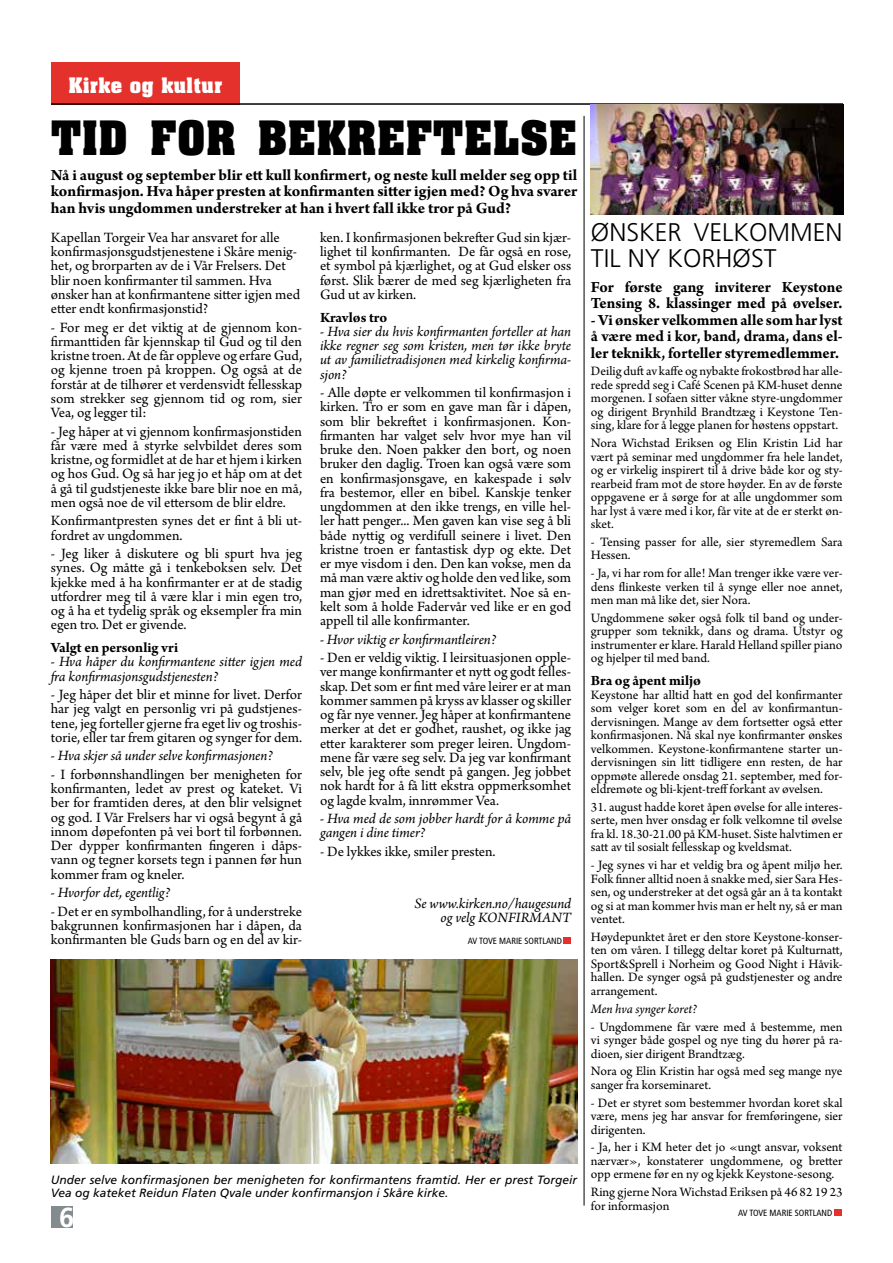
<style>
.page{position:relative;width:893px;height:1263px;background:#fff}
.page>*{position:absolute;margin:0;border:0;box-sizing:border-box;transform-origin:0 0}
.t1{font:700 46.5px "Aachen BT";color:#000;scale:.96 1}
.t2{font:700 27.45px "Frutiger";color:#fff}
.t3{font:300 25.5px/25.5px "Frutiger";color:#000}
.t4{font:700 21px "Aachen BT";color:#fff}
.t5{font:700 16.5px/16.5px "Arno Pro";letter-spacing:-.005em;color:#000;text-align:justify}
.t6{font:15px/14.2px "Arno Pro";letter-spacing:-.005em;color:#000;text-align:justify}
.t7{font:italic 15px/14.2px "Arno Pro";letter-spacing:-.005em;color:#000}
.t8{font:700 15px "Arno Pro";letter-spacing:-.005em;color:#000}
.t9{font:13.5px/13.5px "Arno Pro";letter-spacing:-.005em;color:#000;text-align:justify}
.t10{font:italic 13.5px "Arno Pro";color:#000}
.t11{font:italic 12px/13.5px "Frutiger";color:#000}
.t12{font:condensed 9px "Frutiger";color:#000}
</style>
<div class="page">
<div style="left:51px;top:62px;width:189px;height:42px;background:#e4312b"></div>
<div style="left:834px;top:1209px;width:7px;height:7px;background:#e4312b"></div>
<div style="left:563px;top:937px;width:8px;height:7px;background:#e4312b"></div>
<img style="left:51px;top:959px;width:526px;height:204px">
<hr style="left:51px;top:103px;width:792px;height:2px;background:#000">
<img style="left:591px;top:104px;width:252px;height:110px">
<hr style="left:584px;top:116px;width:1px;height:1089px;background:#000">
<div style="left:51px;top:1206px;width:21px;height:22px;background:#848b8e"></div>
<h3 class="t4" style="left:68px;top:72px;width:156px">Kirke og kultur</h3>
<h1 class="t1" style="left:51px;top:108px;width:550px">TID FOR BEKREFTELSE</h1>
<p class="t5" style="left:51px;top:167px;width:528px">Nå i august og september blir ett kull konfirmert, og neste kull melder seg opp til konfirmasjon. Hva håper presten at konfirmanten sitter igjen med? Og hva svarer han hvis ungdommen understreker at han i hvert fall ikke tror på Gud?</p>
<p class="t6" style="left:51px;top:231px;width:251px;text-align:left">Kapellan Torgeir Vea har ansvaret for alle konfirmasjonsgudstjenestene i Skåre menig&shy;het, og brorparten av de i Vår Frelsers. Det blir noen konfirmanter til sammen. Hva ønsker han at konfirmantene sitter igjen med etter endt konfirmasjonstid?</p>
<p class="t6" style="left:51px;top:321px;width:253px">- For meg er det viktig at de gjennom kon&shy;firmanttiden får kjennskap til Gud og til den kristne troen. At de får oppleve og erfare Gud, og kjenne troen på kroppen. Og også at de forstår at de tilhører et verdensvidt fellesskap som strekker seg gjennom tid og rom, sier Vea, og legger til:</p>
<p class="t6" style="left:51px;top:425px;width:253px">- Jeg håper at vi gjennom konfirmasjonstiden får være med å styrke selvbildet deres som kristne, og formidlet at de har et hjem i kirken og hos Gud. Og så har jeg jo et håp om at det å gå til gudstjeneste ikke bare blir noe en må, men også noe de vil ettersom de blir eldre.</p>
<p class="t6" style="left:51px;top:514px;width:253px">Konfirmantpresten synes det er fint å bli ut&shy;fordret av ungdommen.</p>
<p class="t6" style="left:51px;top:547px;width:253px">- Jeg liker å diskutere og bli spurt hva jeg synes. Og måtte gå i tenkeboksen selv. Det kjekke med å ha konfirmanter er at de stadig utfordrer meg til å være klar i min egen tro, og å ha et tydelig språk og eksempler fra min egen tro. Det er givende.</p>
<p class="t8" style="left:51px;top:639px;width:129px">Valgt en personlig vri</p>
<p class="t7" style="left:51px;top:655px;width:253px">- Hva håper du konfirmantene sitter igjen med fra konfirmasjonsgudstjenesten?</p>
<p class="t6" style="left:51px;top:688px;width:253px">- Jeg håper det blir et minne for livet. Derfor har jeg valgt en personlig vri på gudstjenes&shy;tene, jeg forteller gjerne fra eget liv og troshis&shy;torie, eller tar frem gitaren og synger for dem.</p>
<p class="t7" style="left:51px;top:749px;width:223px">- Hva skjer så under selve konfirmasjonen?</p>
<p class="t6" style="left:51px;top:768px;width:253px">- I forbønnshandlingen ber menigheten for konfirmanten, ledet av prest og kateket. Vi ber for framtiden deres, at den blir velsignet og god. I Vår Frelsers har vi også begynt å gå innom døpefonten på vei bort til forbønnen.<br>Der dypper konfirmanten fingeren i dåps&shy;vann og tegner korsets tegn i pannen før hun kommer fram og kneler.</p>
<p class="t7" style="left:51px;top:886px;width:121px">- Hvorfor det, egentlig?</p>
<p class="t6" style="left:51px;top:905px;width:253px">- Det er en symbolhandling, for å understreke bakgrunnen konfirmasjonen har i dåpen, da konfirmanten ble Guds barn og en del av kir-</p>
<p class="t6" style="left:320px;top:231px;width:253px">ken. I konfirmasjonen bekrefter Gud sin kjær&shy;lighet til konfirmanten. De får også en rose, et symbol på kjærlighet, og at Gud elsker oss først. Slik bærer de med seg kjærligheten fra Gud ut av kirken.</p>
<p class="t8" style="left:320px;top:308px;width:69px">Kravløs tro</p>
<p class="t7" style="left:320px;top:325px;width:253px;text-align:justify">- Hva sier du hvis konfirmanten forteller at han ikke regner seg som kristen, men tør ikke bryte ut av familietradisjonen med kirkelig konfirma&shy;sjon?</p>
<p class="t6" style="left:320px;top:386px;width:253px">- Alle døpte er velkommen til konfirmasjon i kirken. Tro er som en gave man får i dåpen, som blir bekreftet i konfirmasjonen. Kon&shy;firmanten har valget selv hvor mye han vil bruke den. Noen pakker den bort, og noen bruker den daglig. Troen kan også være som en konfirmasjonsgave, en kakespade i sølv fra bestemor, eller en bibel. Kanskje tenker ungdommen at den ikke trengs, en ville hel&shy;ler hatt penger... Men gaven kan vise seg å bli både nyttig og verdifull seinere i livet. Den kristne troen er fantastisk dyp og ekte. Det er mye visdom i den. Den kan vokse, men da må man være aktiv og holde den ved like, som man gjør med en idrettsaktivitet. Noe så en&shy;kelt som å holde Fadervår ved like er en god appell til alle konfirmanter.</p>
<p class="t7" style="left:320px;top:633px;width:177px">- Hvor viktig er konfirmantleiren?</p>
<p class="t6" style="left:320px;top:651px;width:253px">- Den er veldig viktig. I leirsituasjonen opple&shy;ver mange konfirmanter et nytt og godt felles&shy;skap. Det som er fint med våre leirer er at man kommer sammen på kryss av klasser og skiller og får nye venner. Jeg håper at konfirmantene merker at det er godhet, raushet, og ikke jag etter karakterer som preger leiren. Ungdom&shy;mene får være seg selv. Da jeg var konfirmant selv, ble jeg ofte sendt på gangen. Jeg jobbet nok hardt for å få litt ekstra oppmerksomhet og lagde kvalm, innrømmer Vea.</p>
<p class="t7" style="left:320px;top:812px;width:253px">- Hva med de som jobber hardt for å komme på gangen i dine timer?</p>
<p class="t6" style="left:320px;top:845px;width:177px">- De lykkes ikke, smiler presten.</p>
<p class="t7" style="left:414px;top:896px;width:158px;line-height:14.7px;text-align:right">Se www.kirken.no/haugesund og velg KONFIRMANT</p>
<p class="t12" style="left:468px;top:935px;width:96px">AV TOVE MARIE SORTLAND</p>
<p class="t11" style="left:51px;top:1173px;width:528px">Under selve konfirmasjonen ber menigheten for konfirmantens framtid. Her er prest Torgeir<br>Vea og kateket Reidun Flaten Qvale under konfirmansjon i Skåre kirke.</p>
<h2 class="t2" style="left:59px;top:1201px;width:17px">6</h2>
<h3 class="t3" style="left:591px;top:219px;width:253px">ØNSKER VELKOMMEN<br>TIL NY KORHØST</h3>
<p class="t5" style="left:591px;top:279px;width:253px">For første gang inviterer Keystone<br>Tensing 8. klassinger med på øvelser.</p>
<p class="t5" style="left:591px;top:312px;width:253px">- Vi ønsker velkommen alle som har lyst å være med i kor, band, drama, dans el&shy;ler teknikk, forteller styremedlemmer.</p>
<p class="t9" style="left:591px;top:365px;width:253px">Deilig duft av kaffe og nybakte frokostbrød har alle&shy;rede spredd seg i Café Scenen på KM-huset denne morgenen. I sofaen sitter våkne styre-ungdommer og dirigent Brynhild Brandtzæg i Keystone Ten&shy;sing, klare for å legge planen for høstens oppstart.</p>
<p class="t9" style="left:591px;top:437px;width:253px">Nora Wichstad Eriksen og Elin Kristin Lid har vært på seminar med ungdommer fra hele landet, og er virkelig inspirert til å drive både kor og sty&shy;rearbeid fram mot de store høyder. En av de første oppgavene er å sørge for at alle ungdommer som har lyst å være med i kor, får vite at de er sterkt øn&shy;sket.</p>
<p class="t9" style="left:591px;top:536px;width:253px">- Tensing passer for alle, sier styremedlem Sara<br>Hessen.</p>
<p class="t9" style="left:591px;top:567px;width:253px">- Ja, vi har rom for alle! Man trenger ikke være ver&shy;dens flinkeste verken til å synge eller noe annet, men man må like det, sier Nora.</p>
<p class="t9" style="left:591px;top:612px;width:253px">Ungdommene søker også folk til band og under&shy;grupper som teknikk, dans og drama. Utstyr og instrumenter er klare. Harald Helland spiller piano og hjelper til med band.</p>
<p class="t8" style="left:591px;top:672px;width:112px">Bra og åpent miljø</p>
<p class="t9" style="left:591px;top:689px;width:253px">Keystone har alltid hatt en god del konfirmanter som velger koret som en del av konfirmantun&shy;dervisningen. Mange av dem fortsetter også etter konfirmasjonen. Nå skal nye konfirmanter ønskes velkommen. Keystone-konfirmantene starter un&shy;dervisningen sin litt tidligere enn resten, de har oppmøte allerede onsdag 21. september, med for&shy;eldremøte og bli-kjent-treff forkant av øvelsen.</p>
<p class="t9" style="left:591px;top:801px;width:253px">31. august hadde koret åpen øvelse for alle interes&shy;serte, men hver onsdag er folk velkomne til øvelse fra kl. 18.30-21.00 på KM-huset. Siste halvtimen er satt av til sosialt fellesskap og kveldsmat.</p>
<p class="t9" style="left:591px;top:859px;width:253px">- Jeg synes vi har et veldig bra og åpent miljø her.<br>Folk finner alltid noen å snakke med, sier Sara Hes&shy;sen, og understreker at det også går an å ta kontakt og si at man kommer hvis man er helt ny, så er man ventet.</p>
<p class="t9" style="left:591px;top:931px;width:253px">Høydepunktet året er den store Keystone-konser&shy;ten om våren. I tillegg deltar koret på Kulturnatt, Sport&amp;Sprell i Norheim og Good Night i Håvik&shy;hallen. De synger også på gudstjenester og andre arrangement.</p>
<p class="t10" style="left:591px;top:1001px;width:107px">Men hva synger koret?</p>
<p class="t9" style="left:591px;top:1020px;width:253px">- Ungdommene får være med å bestemme, men vi synger både gospel og nye ting du hører på ra&shy;dioen, sier dirigent Brandtzæg.</p>
<p class="t9" style="left:591px;top:1065px;width:253px">Nora og Elin Kristin har også med seg mange nye sanger fra korseminaret.</p>
<p class="t9" style="left:591px;top:1096px;width:253px">- Det er styret som bestemmer hvordan koret skal være, mens jeg har ansvar for fremføringene, sier dirigenten.</p>
<p class="t9" style="left:591px;top:1141px;width:253px">- Ja, her i KM heter det jo «ungt ansvar, voksent nærvær», konstaterer ungdommene, og bretter opp ermene før en ny og kjekk Keystone-sesong.</p>
<p class="t9" style="left:591px;top:1186px;width:253px">Ring gjerne Nora Wichstad Eriksen på 46 82 19 23 for informasjon</p>
<p class="t12" style="left:738px;top:1207px;width:96px">AV TOVE MARIE SORTLAND</p>
</div>
